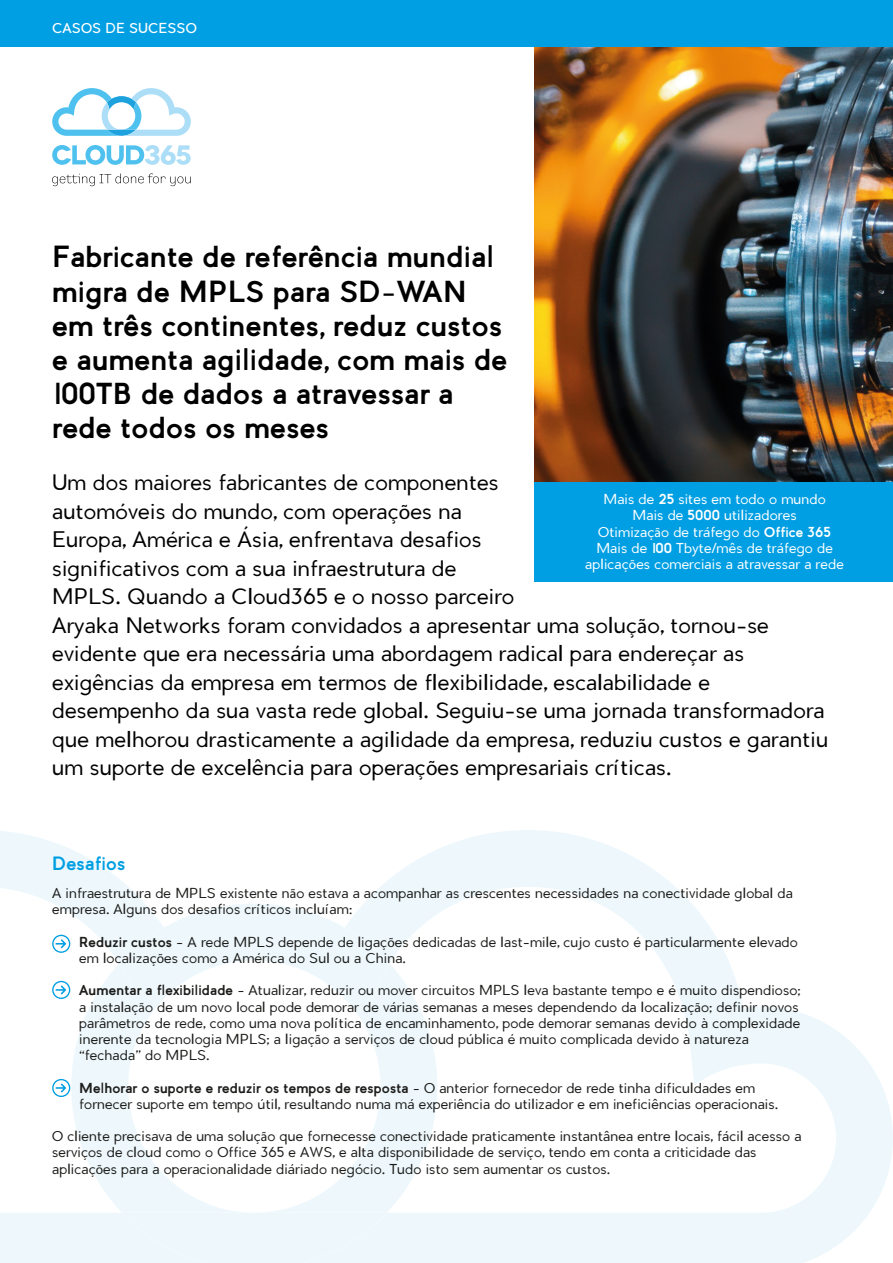
<style>
.page{position:relative;width:893px;height:1263px;background:#fff}
.page>*{position:absolute;margin:0;border:0;box-sizing:border-box;transform-origin:0 0}
.t1{font:700 28.5px/34.2px "Preface Sans";color:#000}
.t2{font:300 21px/28.5px "Preface Sans";color:#000}
.t3{font:700 18px "Preface Sans";color:#009fe3}
.t4{font:300 13.5px/16.2px "Preface Sans";color:#1d1d1b}
.t5{font:300 13.5px/16.2px "Preface Sans";color:#fff;text-align:center}
.t6{font:13.5px "Preface Sans";color:#fff}
.s1{font-family:"Myriad Pro";font-weight:400}
.s2{font-weight:700}
</style>
<div class="page">
<img style="left:534px;top:47px;width:359px;height:436px">
<svg style="left:0;top:831px;width:254px;height:432px"></svg>
<svg style="left:71px;top:963px;width:183px;height:250px"></svg>
<svg style="left:254px;top:830px;width:639px;height:433px"></svg>
<svg style="left:52px;top:88px;width:139px;height:48px"></svg>
<svg style="left:52px;top:145px;width:139px;height:20px"></svg>
<svg style="left:52px;top:173px;width:139px;height:13px"></svg>
<svg style="left:52px;top:935px;width:18px;height:18px"></svg>
<svg style="left:52px;top:981px;width:18px;height:18px"></svg>
<svg style="left:52px;top:1079px;width:18px;height:18px"></svg>
<div style="left:0;top:0;width:893px;height:47px;background:#009fe3"></div>
<div style="left:534px;top:483px;width:359px;height:99px;background:#009fe3"></div>
<p class="t6" style="left:52px;top:19px;width:146px">CASOS DE SUCESSO</p>
<h1 class="t1" style="left:52px;top:240px;width:457px">Fabricante de referência mundial migra de MPLS para SD-WAN em três continentes, reduz custos e aumenta agilidade, com mais de<br>100TB de dados a atravessar a rede todos os meses</h1>
<p class="t2" style="left:52px;top:468px;width:778px">Um dos maiores fabricantes de componentes<br>automóveis do mundo, com operaç<span class="s1">õ</span>es na<br>Europa, América e Ásia, enfrentava desafios<br>significativos com a sua infraestrutura de<br>MPLS. Quando a Cloud365 e o nosso parceiro<br>Aryaka Networks foram convidados a apresentar uma soluç<span class="s1">ã</span>o, tornou-se evidente que era necessária uma abordagem radical para endereçar as exigências da empresa em termos de flexibilidade, escalabilidade e desempenho da sua vasta rede global. Seguiu-se uma jornada transformadora que melhorou drasticamente a agilidade da empresa, reduziu custos e garantiu um suporte de excelência para operaç<span class="s1">õ</span>es empresariais críticas.</p>
<p class="t5" style="left:585px;top:491px;width:260px">Mais de <span class="s2">25</span> sites em todo o mundo<br>Mais de <span class="s2">5000</span> utilizadores<br>Otimizaç<span class="s1">ã</span>o de tráfego do <span class="s2">Office 365<br></span>Mais de <span class="s2">100</span> Tbyte/mês de tráfego de aplicaç<span class="s1">õ</span>es comerciais a atravessar a rede</p>
<h3 class="t3" style="left:52px;top:852px;width:75px">Desafios</h3>
<p class="t4" style="left:52px;top:885px;width:742px">A infraestrutura de MPLS existente n<span class="s1">ã</span>o estava a acompanhar as crescentes necessidades na conectividade global da empresa. Alguns dos desafios críticos incluíam:</p>
<p class="t4" style="left:79px;top:933px;width:720px"><span class="s2">Reduzir custos</span> - A rede MPLS depende de ligaç<span class="s1">õ</span>es dedicadas de last-mile, cujo custo é particularmente elevado em localizaç<span class="s1">õ</span>es como a América do Sul ou a China.</p>
<p class="t4" style="left:79px;top:982px;width:723px"><span class="s2">Aumentar a flexibilidade</span> - Atualizar, reduzir ou mover circuitos MPLS leva bastante tempo e é muito dispendioso; a instalaç<span class="s1">ã</span>o de um novo local pode demorar de várias semanas a meses dependendo da localizaç<span class="s1">ã</span>o; definir novos parâmetros de rede, como uma nova política de encaminhamento, pode demorar semanas devido à complexidade inerente da tecnologia MPLS; a ligaç<span class="s1">ã</span>o a serviços de cloud pública é muito complicada devido à natureza “fechada” do MPLS.</p>
<p class="t4" style="left:79px;top:1079px;width:701px"><span class="s2">Melhorar o suporte e reduzir os tempos de resposta -</span> O anterior fornecedor de rede tinha dificuldades em fornecer suporte em tempo útil, resultando numa má experiência do utilizador e em ineficiências operacionais.</p>
<p class="t4" style="left:52px;top:1128px;width:751px">O cliente precisava de uma soluç<span class="s1">ã</span>o que fornecesse conectividade praticamente instantânea entre locais, fácil acesso a serviços de cloud como o Office 365 e AWS, e alta disponibilidade de serviço, tendo em conta a criticidade das aplicaç<span class="s1">õ</span>es para a operacionalidade diáriado negócio. Tudo isto sem aumentar os custos.</p>
</div>
